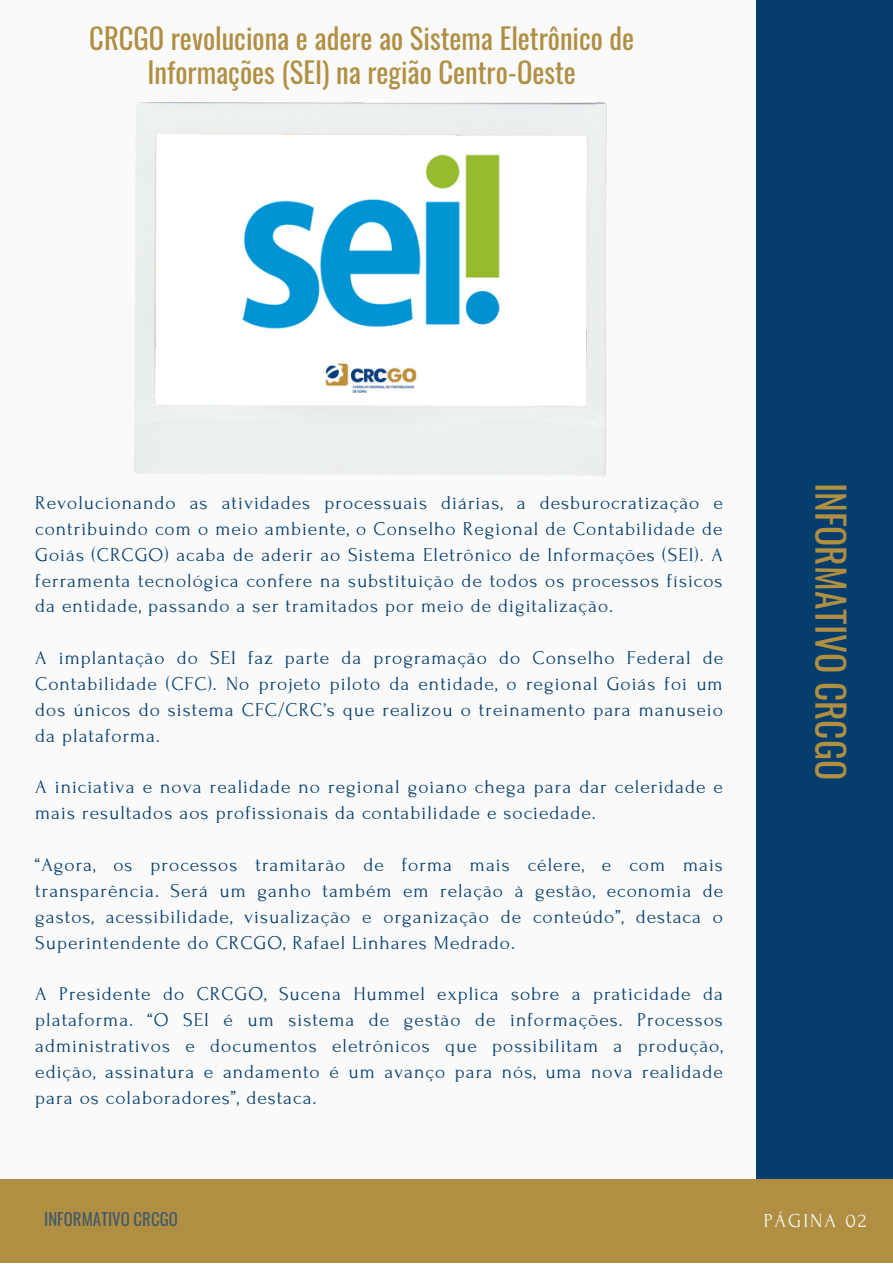
<style>
.page{position:relative;width:893px;height:1264px;background:#fff}
.page>*{position:absolute;margin:0;border:0;box-sizing:border-box;transform-origin:0 0}
.t1{font:37.5px "Oswald";color:#b08f43}
.t2{font:28.5px/33.8px "Oswald";color:#b08f43;text-align:center}
.t3{font:19.8px "Forum";letter-spacing:.1em;color:#fafafa}
.t4{font:19.5px/25.8px "Forum";letter-spacing:.05em;color:#053e6d;text-align:justify}
.t5{font:16.8px "Oswald";color:#435967}
</style>
<div class="page">
<div style="left:0;top:0;width:892px;height:1262px;background:#fafafa"></div>
<div style="left:0;top:1179px;width:892px;height:83px;background:#b08f43"></div>
<div style="left:756px;top:0;width:136px;height:1178px;background:#053e6d"></div>
<img style="left:134px;top:103px;width:472px;height:374px">
<h2 class="t2" style="left:89px;top:20px;width:546px">CRCGO revoluciona e adere ao Sistema Eletrônico de<br>Informações (SEI) na região Centro-Oeste</h2>
<p class="t4" style="left:35px;top:490px;width:689px">Revolucionando as atividades processuais diárias, a desburocratização e contribuindo com o meio ambiente, o Conselho Regional de Contabilidade de Goiás (CRCGO) acaba de aderir ao Sistema Eletrônico de Informações (SEI). A ferramenta tecnológica confere na substituição de todos os processos físicos da entidade, passando a ser tramitados por meio de digitalização.</p>
<p class="t4" style="left:35px;top:645px;width:689px">A implantação do SEI faz parte da programação do Conselho Federal de Contabilidade (CFC). No projeto piloto da entidade, o regional Goiás foi um dos únicos do sistema CFC/CRC’s que realizou o treinamento para manuseio da plataforma.</p>
<p class="t4" style="left:35px;top:774px;width:689px">A iniciativa e nova realidade no regional goiano chega para dar celeridade e mais resultados aos profissionais da contabilidade e sociedade.</p>
<p class="t4" style="left:35px;top:852px;width:689px">“Agora, os processos tramitarão de forma mais célere, e com mais transparência. Será um ganho também em relação à gestão, economia de gastos, acessibilidade, visualização e organização de conteúdo”, destaca o Superintendente do CRCGO, Rafael Linhares Medrado.</p>
<p class="t4" style="left:35px;top:981px;width:689px">A Presidente do CRCGO, Sucena Hummel explica sobre a praticidade da plataforma. “O SEI é um sistema de gestão de informações. Processos administrativos e documentos eletrônicos que possibilitam a produção, edição, assinatura e andamento é um avanço para nós, uma nova realidade para os colaboradores”, destaca.</p>
<h1 class="t1" style="left:860px;top:482px;width:299px;rotate:90deg">INFORMATIVO CRCGO</h1>
<p class="t5" style="left:44px;top:1206px;width:135px">INFORMATIVO CRCGO</p>
<p class="t3" style="left:763px;top:1209px;width:104px">PÁGINA 02</p>
</div>
